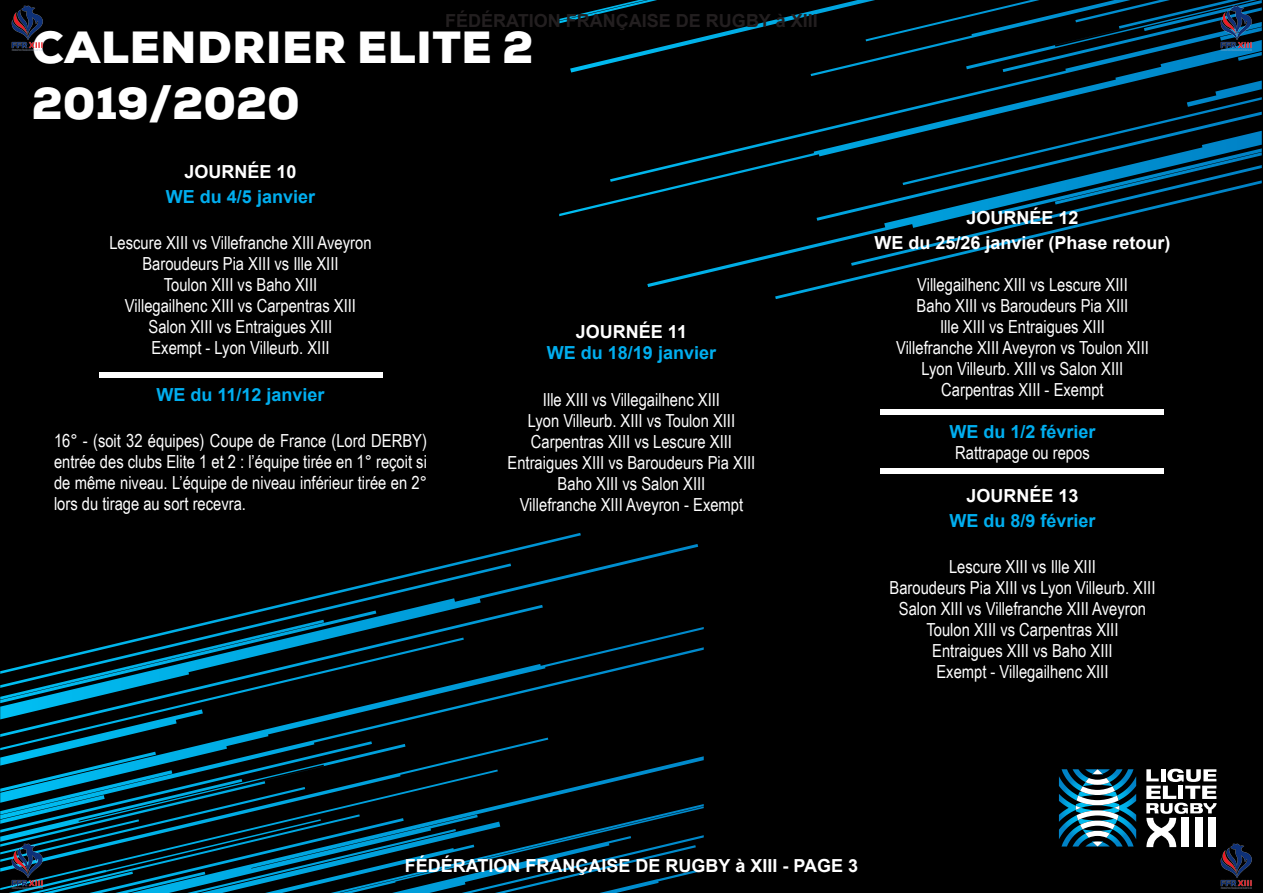
<style>
.page{position:relative;width:1263px;height:893px;background:#000}
.page>*{position:absolute;margin:0;border:0;box-sizing:border-box;transform-origin:0 0}
.t1{font:900 45px/55.5px "Nexa";letter-spacing:.015em;color:#fff}
.t2{font:18px/21px "Arial Narrow";color:#fff;text-align:justify}
.t3{font:700 18px "Arial";color:#fff}
.t4{font:700 18px "Arial";color:#00aeef}
.t5{font:700 18px "Arial";color:#231f20}
</style>
<div class="page">
<svg style="left:559px;top:0;width:703px;height:299px"></svg>
<svg style="left:0;top:533px;width:704px;height:360px"></svg>
<svg style="left:1059px;top:769px;width:77px;height:77px"></svg>
<svg style="left:1146px;top:769px;width:70px;height:78px"></svg>
<div style="left:1181px;top:818px;width:8px;height:29px;background:#fff"></div>
<div style="left:1195px;top:818px;width:7px;height:29px;background:#fff"></div>
<div style="left:1208px;top:818px;width:8px;height:29px;background:#fff"></div>
<div style="left:99px;top:372px;width:283px;height:6px;background:#fff"></div>
<div style="left:881px;top:468px;width:283px;height:6px;background:#fff"></div>
<img style="left:1213px;top:0;width:46px;height:54px">
<img style="left:11px;top:5px;width:32px;height:46px">
<img style="left:1220px;top:843px;width:32px;height:46px">
<img style="left:4px;top:839px;width:46px;height:54px">
<div style="left:881px;top:409px;width:283px;height:6px;background:#fff"></div>
<p class="t5" style="left:445px;top:8px;width:374px">FÉDÉRATION FRANÇAISE DE RUGBY à XIII</p>
<p class="t1" style="left:32px;top:20px;width:503px">CALENDRIER ELITE 2<br>2019/2020</p>
<p class="t3" style="left:184px;top:159px;width:114px">JOURNÉE 10</p>
<p class="t4" style="left:166px;top:184px;width:151px">WE du 4/5 janvier</p>
<p class="t2" style="left:109px;top:232px;width:264px">Lescure XIII vs Villefranche XIII Aveyron</p>
<p class="t2" style="left:142px;top:253px;width:198px">Baroudeurs Pia XIII vs Ille XIII</p>
<p class="t2" style="left:164px;top:274px;width:155px">Toulon XIII vs Baho XIII</p>
<p class="t2" style="left:125px;top:295px;width:233px">Villegailhenc XIII vs Carpentras XIII</p>
<p class="t2" style="left:149px;top:316px;width:185px">Salon XIII vs Entraigues XIII</p>
<p class="t2" style="left:151px;top:337px;width:180px">Exempt - Lyon Villeurb. XIII</p>
<p class="t4" style="left:156px;top:381px;width:170px">WE du 11/12 janvier</p>
<p class="t2" style="left:54px;top:429px;width:374px">16° - (soit 32 équipes) Coupe de France (Lord DERBY) entrée des clubs Elite 1 et 2 : l’équipe tirée en 1° reçoit si de même niveau. L’équipe de niveau inférieur tirée en 2° lors du tirage au sort recevra.</p>
<p class="t3" style="left:576px;top:319px;width:113px">JOURNÉE 11</p>
<p class="t4" style="left:547px;top:340px;width:171px">WE du 18/19 janvier</p>
<p class="t2" style="left:543px;top:388px;width:178px">Ille XIII vs Villegailhenc XIII</p>
<p class="t2" style="left:528px;top:409px;width:209px">Lyon Villeurb. XIII vs Toulon XIII</p>
<p class="t2" style="left:531px;top:430px;width:203px">Carpentras XIII vs Lescure XIII</p>
<p class="t2" style="left:508px;top:451px;width:249px">Entraigues XIII vs Baroudeurs Pia XIII</p>
<p class="t2" style="left:558px;top:472px;width:149px">Baho XIII vs Salon XIII</p>
<p class="t2" style="left:520px;top:493px;width:225px">Villefranche XIII Aveyron - Exempt</p>
<p class="t3" style="left:966px;top:205px;width:114px">JOURNÉE 12</p>
<p class="t3" style="left:874px;top:230px;width:298px">WE du 25/26 janvier (Phase retour)</p>
<p class="t2" style="left:917px;top:274px;width:212px">Villegailhenc XIII vs Lescure XIII</p>
<p class="t2" style="left:917px;top:295px;width:213px">Baho XIII vs Baroudeurs Pia XIII</p>
<p class="t2" style="left:940px;top:316px;width:166px">Ille XIII vs Entraigues XIII</p>
<p class="t2" style="left:896px;top:337px;width:254px">Villefranche XIII Aveyron vs Toulon XIII</p>
<p class="t2" style="left:921px;top:358px;width:203px">Lyon Villeurb. XIII vs Salon XIII</p>
<p class="t2" style="left:941px;top:379px;width:164px">Carpentras XIII - Exempt</p>
<p class="t4" style="left:949px;top:419px;width:148px">WE du 1/2 février</p>
<p class="t2" style="left:955px;top:442px;width:136px">Rattrapage ou repos</p>
<p class="t3" style="left:966px;top:483px;width:114px">JOURNÉE 13</p>
<p class="t4" style="left:949px;top:508px;width:148px">WE du 8/9 février</p>
<p class="t2" style="left:949px;top:556px;width:148px">Lescure XIII vs Ille XIII</p>
<p class="t2" style="left:889px;top:577px;width:267px">Baroudeurs Pia XIII vs Lyon Villeurb. XIII</p>
<p class="t2" style="left:899px;top:598px;width:249px">Salon XIII vs Villefranche XIII Aveyron</p>
<p class="t2" style="left:926px;top:619px;width:193px">Toulon XIII vs Carpentras XIII</p>
<p class="t2" style="left:932px;top:640px;width:182px">Entraigues XIII vs Baho XIII</p>
<p class="t2" style="left:936px;top:661px;width:174px">Exempt - Villegailhenc XIII</p>
<p class="t3" style="left:405px;top:853px;width:455px">FÉDÉRATION FRANÇAISE DE RUGBY à XIII - PAGE 3</p>
</div>
